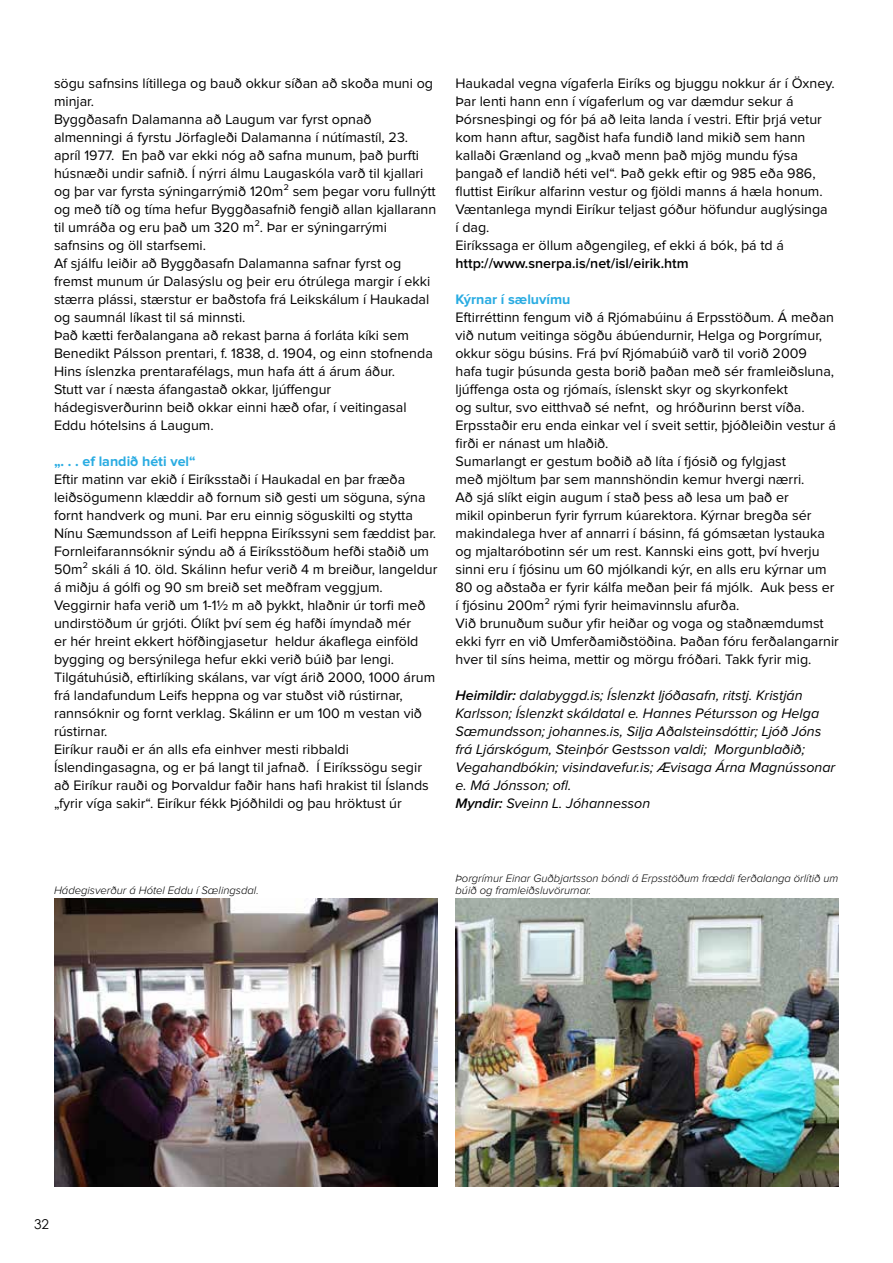
<style>
.page{position:relative;width:893px;height:1263px;background:#fff}
.page>*{position:absolute;margin:0;border:0;box-sizing:border-box;transform-origin:0 0}
.t1{font:14.25px/18px "Proxima Nova";color:#000}
.t2{font:italic 14.25px/18px "Proxima Nova";color:#000}
.t3{font:600 14.25px "Proxima Nova";color:#000}
.t4{font:700 14.25px "Proxima Nova";color:#2aace2}
.t5{font:13.5px "Century Gothic";color:#000}
.t6{font:italic 300 11.25px/12px "Proxima Nova";color:#000}
.s1{font-weight:600}
</style>
<div class="page">
<img style="left:54px;top:899px;width:383px;height:287px">
<img style="left:455px;top:899px;width:384px;height:287px">
<p class="t1" style="left:54px;top:75px;width:384px">sögu safnsins lítillega og bauð okkur síðan að skoða muni og minjar.<br>Byggðasafn Dalamanna að Laugum var fyrst opnað almenningi á fyrstu Jörfagleði Dalamanna í nútímastíl, 23. apríl 1977. En það var ekki nóg að safna munum, það þurfti húsnæði undir safnið. Í nýrri álmu Laugaskóla varð til kjallari og þar var fyrsta sýningarrýmið 120m² sem þegar voru fullnýtt og með tíð og tíma hefur Byggðasafnið fengið allan kjallarann til umráða og eru það um 320 m². Þar er sýningarrými safnsins og öll starfsemi.<br>Af sjálfu leiðir að Byggðasafn Dalamanna safnar fyrst og fremst munum úr Dalasýslu og þeir eru ótrúlega margir í ekki stærra plássi, stærstur er baðstofa frá Leikskálum í Haukadal og saumnál líkast til sá minnsti.<br>Það kætti ferðalangana að rekast þarna á forláta kíki sem Benedikt Pálsson prentari, f. 1838, d. 1904, og einn stofnenda Hins íslenzka prentarafélags, mun hafa átt á árum áður.<br>Stutt var í næsta áfangastað okkar, ljúffengur hádegisverðurinn beið okkar einni hæð ofar, í veitingasal Eddu hótelsins á Laugum.</p>
<p class="t4" style="left:54px;top:454px;width:143px">„. . . ef landið héti vel“</p>
<p class="t1" style="left:54px;top:471px;width:385px">Eftir matinn var ekið í Eiríksstaði í Haukadal en þar fræða leiðsögumenn klæddir að fornum sið gesti um söguna, sýna fornt handverk og muni. Þar eru einnig söguskilti og stytta Nínu Sæmundsson af Leifi heppna Eiríkssyni sem fæddist þar.<br>Fornleifarannsóknir sýndu að á Eiríksstöðum hefði staðið um 50m² skáli á 10. öld. Skálinn hefur verið 4 m breiður, langeldur á miðju á gólfi og 90 sm breið set meðfram veggjum.<br>Veggirnir hafa verið um 1-1½ m að þykkt, hlaðnir úr torfi með undirstöðum úr grjóti. Ólíkt því sem ég hafði ímyndað mér<br>er hér hreint ekkert höfðingjasetur heldur ákaflega einföld bygging og bersýnilega hefur ekki verið búið þar lengi.<br>Tilgátuhúsið, eftirlíking skálans, var vígt árið 2000, 1000 árum frá landafundum Leifs heppna og var stuðst við rústirnar, rannsóknir og fornt verklag. Skálinn er um 100 m vestan við rústirnar.<br>Eiríkur rauði er án alls efa einhver mesti ribbaldi Íslendingasagna, og er þá langt til jafnað. Í Eiríkssögu segir að Eiríkur rauði og Þorvaldur faðir hans hafi hrakist til Íslands „fyrir víga sakir“. Eiríkur fékk Þjóðhildi og þau hröktust úr</p>
<p class="t1" style="left:455px;top:75px;width:381px">Haukadal vegna vígaferla Eiríks og bjuggu nokkur ár í Öxney.<br>Þar lenti hann enn í vígaferlum og var dæmdur sekur á Þórsnesþingi og fór þá að leita landa í vestri. Eftir þrjá vetur kom hann aftur, sagðist hafa fundið land mikið sem hann kallaði Grænland og „kvað menn það mjög mundu fýsa þangað ef landið héti vel“. Það gekk eftir og 985 eða 986, fluttist Eiríkur alfarinn vestur og fjöldi manns á hæla honum.<br>Væntanlega myndi Eiríkur teljast góður höfundur auglýsinga<br>í dag.<br>Eiríkssaga er öllum aðgengileg, ef ekki á bók, þá td á</p>
<p class="t3" style="left:455px;top:256px;width:235px">http://www.snerpa.is/net/isl/eirik.htm</p>
<p class="t4" style="left:455px;top:292px;width:117px">Kýrnar í sæluvímu</p>
<p class="t1" style="left:455px;top:309px;width:385px">Eftirréttinn fengum við á Rjómabúinu á Erpsstöðum. Á meðan við nutum veitinga sögðu ábúendurnir, Helga og Þorgrímur, okkur sögu búsins. Frá því Rjómabúið varð til vorið 2009<br>hafa tugir þúsunda gesta borið þaðan með sér framleiðsluna, ljúffenga osta og rjómaís, íslenskt skyr og skyrkonfekt<br>og sultur, svo eitthvað sé nefnt, og hróðurinn berst víða.<br>Erpsstaðir eru enda einkar vel í sveit settir, þjóðleiðin vestur á firði er nánast um hlaðið.<br>Sumarlangt er gestum boðið að líta í fjósið og fylgjast<br>með mjöltum þar sem mannshöndin kemur hvergi nærri.<br>Að sjá slíkt eigin augum í stað þess að lesa um það er<br>mikil opinberun fyrir fyrrum kúarektora. Kýrnar bregða sér makindalega hver af annarri í básinn, fá gómsætan lystauka og mjaltaróbotinn sér um rest. Kannski eins gott, því hverju sinni eru í fjósinu um 60 mjólkandi kýr, en alls eru kýrnar um 80 og aðstaða er fyrir kálfa meðan þeir fá mjólk. Auk þess er í fjósinu 200m² rými fyrir heimavinnslu afurða.<br>Við brunuðum suður yfir heiðar og voga og staðnæmdumst ekki fyrr en við Umferðamiðstöðina. Þaðan fóru ferðalangarnir hver til síns heima, mettir og mörgu fróðari. Takk fyrir mig.</p>
<p class="t2" style="left:455px;top:686px;width:381px"><span class="s1">Heimildir:</span> dalabyggd.is; Íslenzkt ljóðasafn, ritstj. Kristján Karlsson; Íslenzkt skáldatal e. Hannes Pétursson og Helga Sæmundsson; johannes.is, Silja Aðalsteinsdóttir; Ljóð Jóns frá Ljárskógum, Steinþór Gestsson valdi; Morgunblaðið; Vegahandbókin; visindavefur.is; Ævisaga Árna Magnússonar e. Má Jónsson; ofl.<br><span class="s1">Myndir:</span> Sveinn L. Jóhannesson</p>
<p class="t6" style="left:54px;top:885px;width:206px">Hádegisverður á Hótel Eddu í Sælingsdal.</p>
<p class="t6" style="left:455px;top:873px;width:384px">Þorgrímur Einar Guðbjartsson bóndi á Erpsstöðum fræddi ferðalanga örlítið um búið og framleiðsluvörurnar.</p>
<p class="t5" style="left:34px;top:1214px;width:16px">32</p>
</div>
